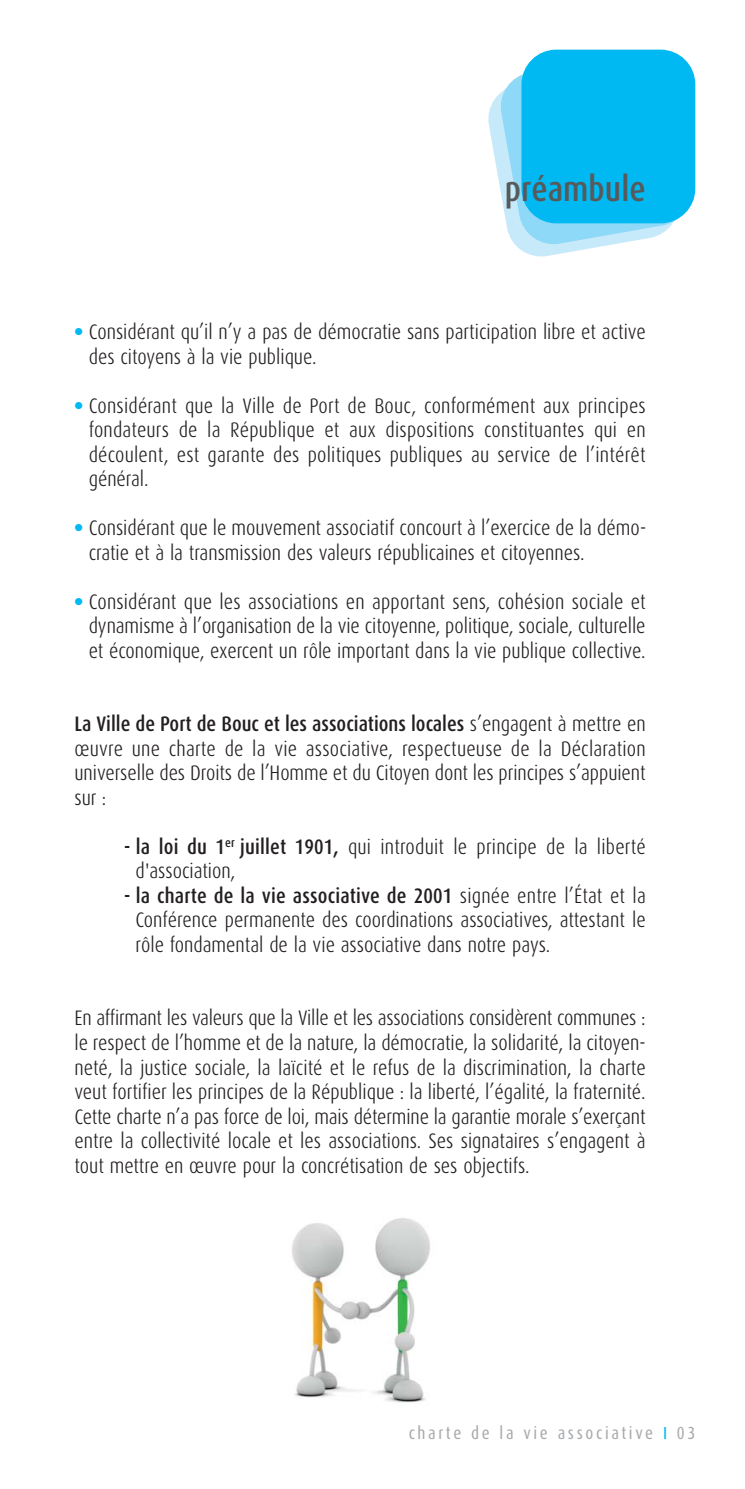
<style>
.page{position:relative;width:745px;height:1489px;background:#fff}
.page>*{position:absolute;margin:0;border:0;box-sizing:border-box;transform-origin:0 0}
.t1{font:500 35px "Dax Condensed";color:#58595b}
.t2{font:300 21px/24.5px "Dax Condensed";color:#231f20;text-align:justify}
.t3{font:17.5px "Dax Condensed";letter-spacing:.15em;color:#a7a9ac}
.s1{font-weight:900;color:#00b9f2}
.s2{font-weight:500}
.s3{color:#00b9f2}
</style>
<div class="page">
<svg style="left:488px;top:51px;width:205px;height:206px"></svg>
<img style="left:292px;top:1218px;width:138px;height:185px">
<div style="left:521px;top:50px;width:173px;height:173px;background:#00b9f2;border-radius:35px"></div>
<h1 class="t1" style="left:504px;top:174px;width:142px">préambule</h1>
<p class="t2" style="left:89px;top:321px;width:558px;text-indent:-14px"><span class="s1">•</span> Considérant qu’il n’y a pas de démocratie sans participation libre et active des citoyens à la vie publique.</p>
<p class="t2" style="left:89px;top:394px;width:558px;text-indent:-14px"><span class="s1">•</span> Considérant que la Ville de Port de Bouc, conformément aux principes fondateurs de la République et aux dispositions constituantes qui en découlent, est garante des politiques publiques au service de l’intérêt général.</p>
<p class="t2" style="left:89px;top:517px;width:558px;text-indent:-14px"><span class="s1">•</span> Considérant que le mouvement associatif concourt à l’exercice de la démo&shy;cratie et à la transmission des valeurs républicaines et citoyennes.</p>
<p class="t2" style="left:89px;top:590px;width:558px;text-indent:-14px"><span class="s1">•</span> Considérant que les associations en apportant sens, cohésion sociale et dynamisme à l’organisation de la vie citoyenne, politique, sociale, culturelle et économique, exercent un rôle important dans la vie publique collective.</p>
<p class="t2" style="left:74px;top:713px;width:572px"><span class="s2">La Ville de Port de Bouc et les associations locales</span> s’engagent à mettre en œuvre une charte de la vie associative, respectueuse de la Déclaration universelle des Droits de l’Homme et du Citoyen dont les principes s’appuient sur :</p>
<p class="t2" style="left:135px;top:835px;width:511px;text-indent:-11px"><span class="s2">- la loi du 1</span><sup>er</sup> <span class="s2">juillet 1901,</span> qui introduit le principe de la liberté d'association,</p>
<p class="t2" style="left:135px;top:884px;width:511px;text-indent:-11px"><span class="s2">- la charte de la vie associative de 2001</span> signée entre l’État et la Conférence permanente des coordinations associatives, attestant le rôle fondamental de la vie associative dans notre pays.</p>
<p class="t2" style="left:74px;top:1007px;width:572px">En affirmant les valeurs que la Ville et les associations considèrent communes : le respect de l’homme et de la nature, la démocratie, la solidarité, la citoyen&shy;neté, la justice sociale, la laïcité et le refus de la discrimination, la charte veut fortifier les principes de la République : la liberté, l’égalité, la fraternité.<br>Cette charte n’a pas force de loi, mais détermine la garantie morale s’exerçant entre la collectivité locale et les associations. Ses signataires s’engagent à tout mettre en œuvre pour la concrétisation de ses objectifs.</p>
<p class="t3" style="left:408px;top:1425px;width:288px">charte de la vie associative <span class="s3">I</span> 03</p>
</div>
